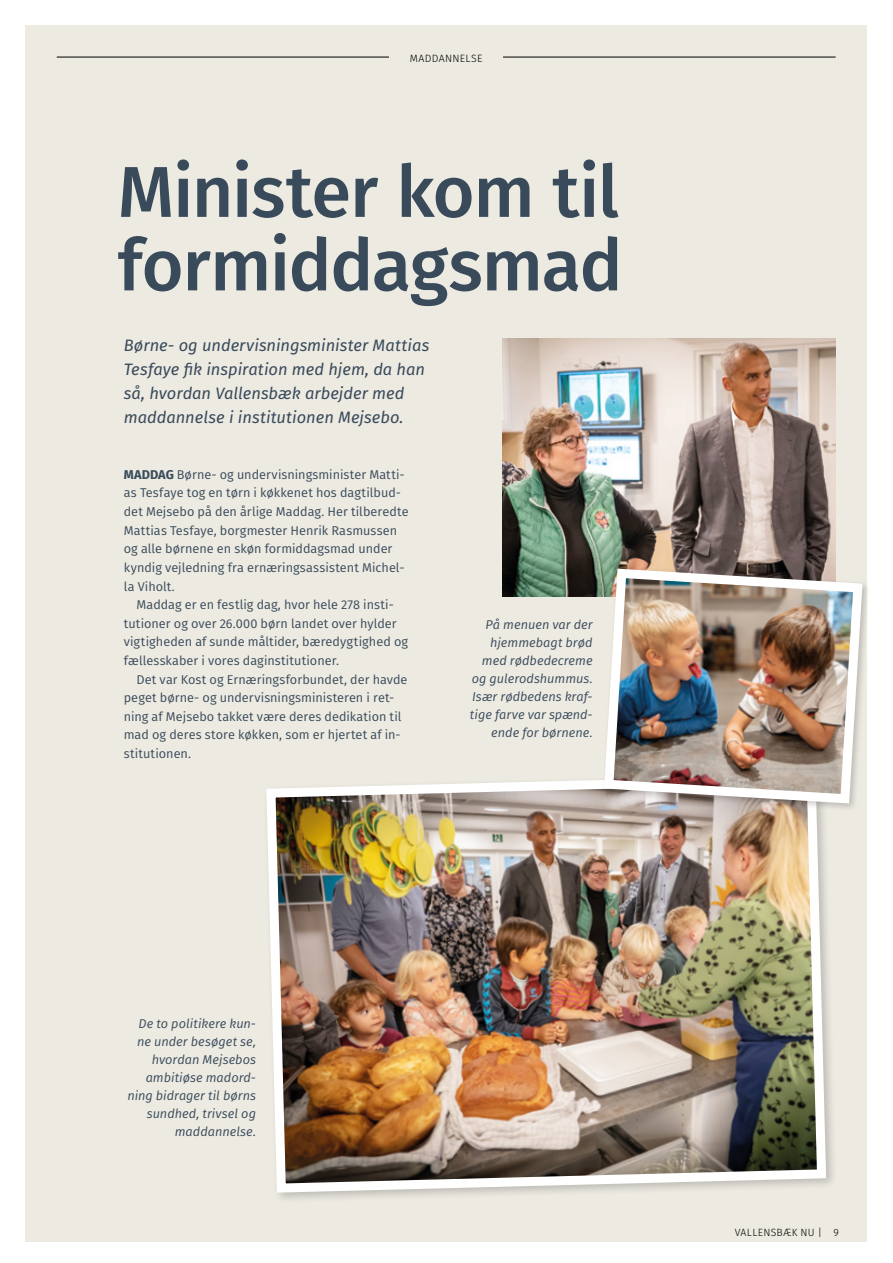
<style>
.page{position:relative;width:893px;height:1263px;background:#fff}
.page>*{position:absolute;margin:0;border:0;box-sizing:border-box;transform-origin:0 0}
.t1{font:500 72px/73.5px "Fira Sans";letter-spacing:-.015em;color:#394a5b}
.t2{font:italic 16.5px/24px "Fira Sans";color:#394a5b}
.t3{font:12.75px/18.6px "Fira Sans";color:#394a5b}
.t4{font:italic 12.75px/18px "Fira Sans";color:#394a5b;text-align:right}
.t5{font:300 10.65px "Fira Sans";letter-spacing:.025em;color:#000}
.t6{font:300 10.5px "Fira Sans";letter-spacing:.025em;color:#000}
.s1{font-weight:700}
</style>
<div class="page">
<div style="left:26px;top:26px;width:841px;height:1216px;background:#eceae1"></div>
<hr style="left:57px;top:57px;width:779px;height:1px;background:#000">
<div style="left:389px;top:39px;width:114px;height:36px;background:#eceae1"></div>
<img style="left:502px;top:339px;width:334px;height:258px">
<img style="left:266px;top:780px;width:565px;height:417px">
<div style="left:601px;top:565px;width:270px;height:247px;background:#000;opacity:.2"></div>
<img style="left:599px;top:564px;width:268px;height:244px">
<p class="t5" style="left:410px;top:51px;width:74px">MADDANNELSE</p>
<h1 class="t1" style="left:118px;top:151px;width:506px">Minister kom til formiddagsmad</h1>
<p class="t2" style="left:124px;top:333px;width:307px">Børne- og undervisningsminister Mattias Tesfaye fik inspiration med hjem, da han så, hvordan Vallensbæk arbejder med maddannelse i institutionen Mejsebo.</p>
<p class="t3" style="left:124px;top:465px;width:286px"><span class="s1">MADDAG</span> Børne- og undervisningsminister Matti&shy;as Tesfaye tog en tørn i køkkenet hos dagtilbud&shy;det Mejsebo på den årlige Maddag. Her tilberedte Mattias Tesfaye, borgmester Henrik Rasmussen og alle børnene en skøn formiddagsmad under kyndig vejledning fra ernæringsassistent Michel&shy;la Viholt.</p>
<p class="t3" style="left:124px;top:595px;width:286px;text-indent:13px">Maddag er en festlig dag, hvor hele 278 insti&shy;tutioner og over 26.000 børn landet over hylder vigtigheden af sunde måltider, bæredygtighed og fællesskaber i vores daginstitutioner.</p>
<p class="t3" style="left:124px;top:669px;width:285px;text-indent:13px">Det var Kost og Ernæringsforbundet, der havde peget børne- og undervisningsministeren i ret&shy;ning af Mejsebo takket være deres dedikation til mad og deres store køkken, som er hjertet af in&shy;stitutionen.</p>
<p class="t4" style="left:470px;top:615px;width:124px">På menuen var der hjemmebagt brød med rødbedecreme og gulerodshummus.<br>Især rødbedens kraf&shy;tige farve var spænd&shy;ende for børnene.</p>
<p class="t4" style="left:127px;top:1015px;width:130px">De to politikere kun&shy;ne under besøget se, hvordan Mejsebos ambitiøse madord&shy;ning bidrager til børns sundhed, trivsel og maddannelse.</p>
<p class="t6" style="left:735px;top:1225px;width:106px">VALLENSBÆK NU | 9</p>
</div>
